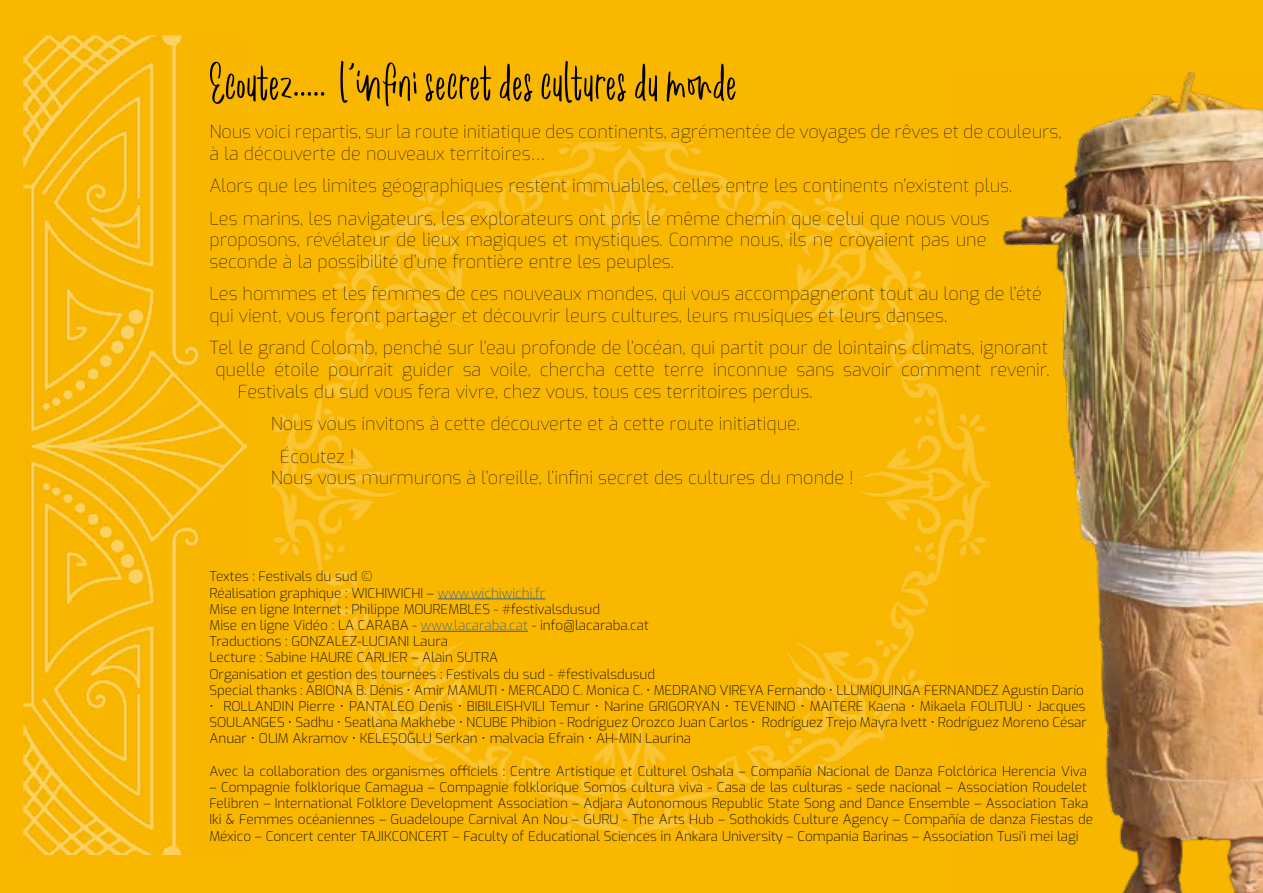
<style>
.page{position:relative;width:1263px;height:893px;background:#fab700}
.page>*{position:absolute;margin:0;border:0;box-sizing:border-box;transform-origin:0 0}
.t1{font:54px "Romantick";color:#000}
.t2{font:100 18px/21.6px "Exo";color:#000}
.t3{font:200 13.5px/16.2px "Exo";color:#000}
.s1{color:#275b9b}
</style>
<div class="page">
<img style="left:272px;top:142px;width:683px;height:701px">
<img style="left:23px;top:35px;width:224px;height:820px">
<hr style="left:438px;top:598px;width:107px;height:1px;background:#275b9b">
<hr style="left:421px;top:631px;width:107px;height:1px;background:#275b9b">
<img style="left:955px;top:72px;width:308px;height:821px">
<h1 class="t1" style="left:209px;top:54px;width:529px">Ecoutez….. l’infini secret des cultures du monde</h1>
<h2 class="t2" style="left:209px;top:120px;width:854px">Nous voici repartis, sur la route initiatique des continents, agrémentée de voyages de rêves et de couleurs, à la découverte de nouveaux territoires…</h2>
<h2 class="t2" style="left:209px;top:169px;width:804px;line-height:32.4px">Alors que les limites géographiques restent immuables, celles entre les continents n’existent plus.<br>Les marins, les navigateurs, les explorateurs ont pris le même chemin que celui que nous vous</h2>
<h2 class="t2" style="left:209px;top:228px;width:779px">proposons, révélateur de lieux magiques et mystiques. Comme nous, ils ne croyaient pas une seconde à la possibilité d’une frontière entre les peuples.</h2>
<h2 class="t2" style="left:209px;top:282px;width:834px">Les hommes et les femmes de ces nouveaux mondes, qui vous accompagneront tout au long de l’été qui vient, vous feront partager et découvrir leurs cultures, leurs musiques et leurs danses.</h2>
<h2 class="t2" style="left:209px;top:336px;width:840px">Tel le grand Colomb, penché sur l’eau profonde de l’océan, qui partit pour de lointains climats, ignorant</h2>
<h2 class="t2" style="left:215px;top:358px;width:836px">quelle étoile pourrait guider sa voile, chercha cette terre inconnue sans savoir comment revenir.</h2>
<h2 class="t2" style="left:238px;top:380px;width:576px">Festivals du sud vous fera vivre, chez vous, tous ces territoires perdus.</h2>
<h2 class="t2" style="left:280px;top:407px;width:522px;line-height:32.4px;text-indent:-9px">Nous vous invitons à cette découverte et à cette route initiatique.<br>Écoutez !</h2>
<h2 class="t2" style="left:271px;top:466px;width:584px">Nous vous murmurons à l’oreille, l’infini secret des cultures du monde !</h2>
<p class="t3" style="left:209px;top:568px;width:876px">Textes : Festivals du sud ©<br>Réalisation graphique : WICHIWICHI – <span class="s1">www.wichiwichi.fr<br></span>Mise en ligne Internet : Philippe MOUREMBLES - #festivalsdusud<br>Mise en ligne Vidéo : LA CARABA - <span class="s1">www.lacaraba.cat</span> - info@lacaraba.cat<br>Traductions : GONZALEZ-LUCIANI Laura<br>Lecture : Sabine HAURE CARLIER – Alain SUTRA<br>Organisation et gestion des tournées : Festivals du sud - #festivalsdusud<br>Special thanks : ABIONA B. Dénis • Amir MAMUTI • MERCADO C. Monica C. • MEDRANO VIREYA Fernando • LLUMIQUINGA FERNANDEZ Agustín Darío</p>
<p class="t3" style="left:209px;top:697px;width:879px;text-align:justify">• ROLLANDIN Pierre • PANTALEO Denis • BIBILEISHVILI Temur • Narine GRIGORYAN • TEVENINO • MAITERE Kaena • Mikaela FOLITUU • Jacques SOULANGES • Sadhu • Seatlana Makhebe • NCUBE Phibion - Rodríguez Orozco Juan Carlos • Rodríguez Trejo Mayra Ivett • Rodríguez Moreno César Anuar • OLIM Akramov • KELEŞOĞLU Serkan • malvacia Efrain • AH-MIN Laurina</p>
<p class="t3" style="left:209px;top:762px;width:879px">Avec la collaboration des organismes officiels : Centre Artistique et Culturel Oshala – Compañía Nacional de Danza Folclórica Herencia Viva</p>
<p class="t3" style="left:209px;top:778px;width:885px">– Compagnie folklorique Camagua – Compagnie folklorique Somos cultura viva - Casa de las culturas - sede nacional – Association Roudelet Felibren – International Folklore Development Association – Adjara Autonomous Republic State Song and Dance Ensemble – Association Taka Iki &amp; Femmes océaniennes – Guadeloupe Carnival An Nou – GURU - The Arts Hub – Sothokids Culture Agency – Compañía de danza Fiestas de México – Concert center TAJIKCONCERT – Faculty of Educational Sciences in Ankara University – Compania Barinas – Association Tusi'i mei lagi</p>
</div>
